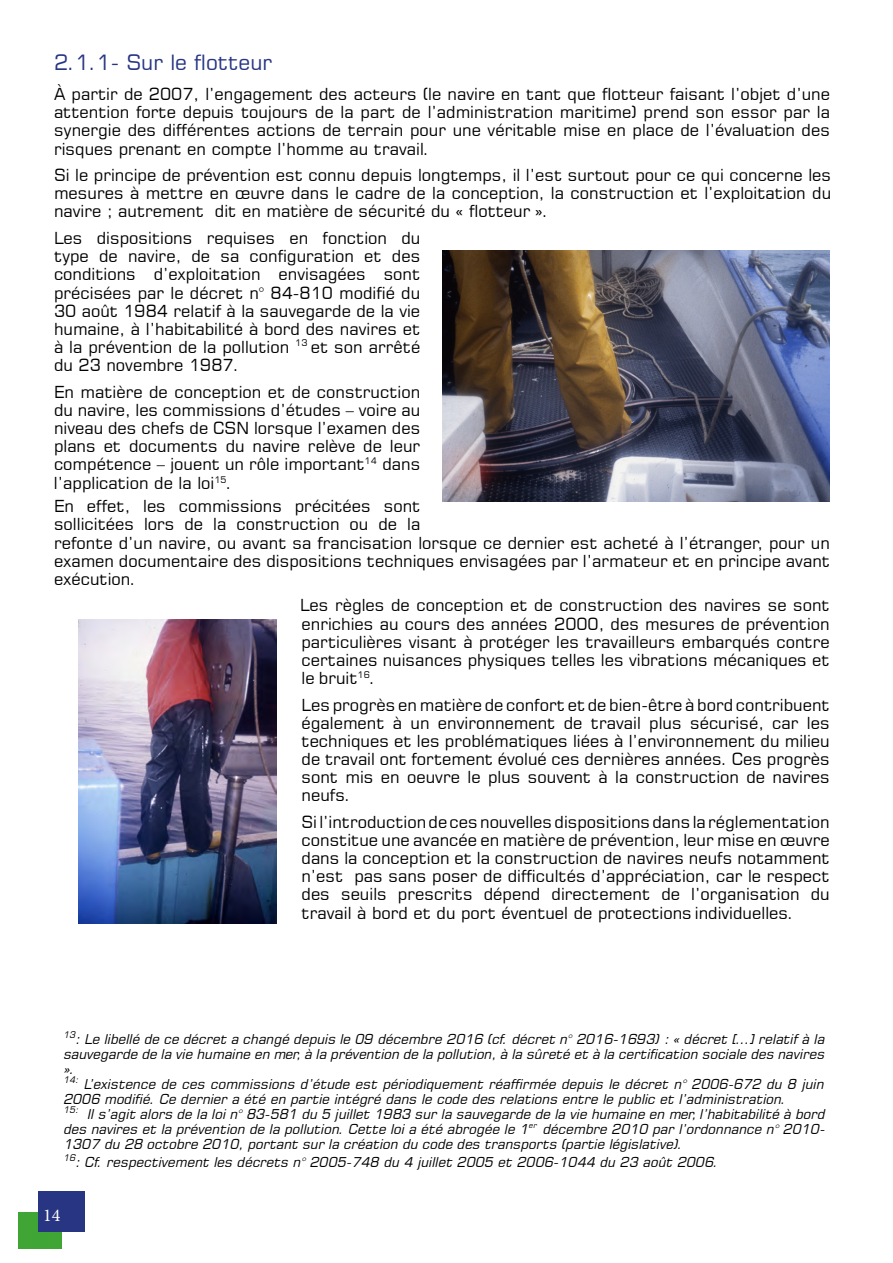
<style>
.page{position:relative;width:893px;height:1263px;background:#fff}
.page>*{position:absolute;margin:0;border:0;box-sizing:border-box;transform-origin:0 0}
.t1{font:21px "Square 721 BT";color:#283583}
.t2{font:18px "Minion Pro";color:#fff}
.t3{font:16.5px/18.1px "Square 721 BT";color:#000;text-align:justify}
.t4{font:italic 13.5px/14.9px "Square 721 BT";color:#000}
</style>
<div class="page">
<div style="left:19px;top:1212px;width:43px;height:37px;background:#3fa535"></div>
<div style="left:38px;top:1191px;width:46px;height:41px;background:#283583"></div>
<img style="left:442px;top:250px;width:387px;height:252px">
<img style="left:78px;top:619px;width:198px;height:304px">
<p class="t1" style="left:54px;top:49px;width:220px">2.1.1- Sur le flotteur</p>
<p class="t3" style="left:54px;top:85px;width:777px">À partir de 2007, l’engagement des acteurs (le navire en tant que flotteur faisant l’objet d’une attention forte depuis toujours de la part de l’administration maritime) prend son essor par la synergie des différentes actions de terrain pour une véritable mise en place de l’évaluation des risques prenant en compte l’homme au travail.</p>
<p class="t3" style="left:54px;top:166px;width:779px">Si le principe de prévention est connu depuis longtemps, il l’est surtout pour ce qui concerne les mesures à mettre en œuvre dans le cadre de la conception, la construction et l’exploitation du navire ; autrement dit en matière de sécurité du « flotteur ».</p>
<p class="t3" style="left:54px;top:229px;width:368px">Les dispositions requises en fonction du type de navire, de sa configuration et des conditions d’exploitation envisagées sont précisées par le décret n° 84-810 modifié du 30 août 1984 relatif à la sauvegarde de la vie humaine, à l’habitabilité à bord des navires et à la prévention de la pollution <sup>13</sup> et son arrêté du 23 novembre 1987.</p>
<p class="t3" style="left:54px;top:382px;width:368px">En matière de conception et de construction du navire, les commissions d’études – voire au niveau des chefs de CSN lorsque l’examen des plans et documents du navire relève de leur compétence – jouent un rôle important<sup>14</sup> dans l’application de la loi<sup>15</sup>.</p>
<p class="t3" style="left:54px;top:497px;width:777px;text-align:left">En effet, les commissions précitées sont<br>sollicitées lors de la construction ou de la<br>refonte d’un navire, ou avant sa francisation lorsque ce dernier est acheté à l’étranger, pour un examen documentaire des dispositions techniques envisagées par l’armateur et en principe avant exécution.</p>
<p class="t3" style="left:300px;top:596px;width:531px">Les règles de conception et de construction des navires se sont enrichies au cours des années 2000, des mesures de prévention particulières visant à protéger les travailleurs embarqués contre certaines nuisances physiques telles les vibrations mécaniques et le bruit<sup>16</sup>.</p>
<p class="t3" style="left:302px;top:695px;width:530px">Les progrès en matière de confort et de bien-être à bord contribuent également à un environnement de travail plus sécurisé, car les techniques et les problématiques liées à l’environnement du milieu de travail ont fortement évolué ces dernières années. Ces progrès sont mis en oeuvre le plus souvent à la construction de navires neufs.</p>
<p class="t3" style="left:302px;top:812px;width:530px">Si l’introduction de ces nouvelles dispositions dans la réglementation constitue une avancée en matière de prévention, leur mise en œuvre dans la conception et la construction de navires neufs notamment n’est pas sans poser de difficultés d’appréciation, car le respect des seuils prescrits dépend directement de l’organisation du travail à bord et du port éventuel de protections individuelles.</p>
<p class="t4" style="left:63px;top:1032px;width:767px"><sup>13</sup>:Le libellé de ce décret a changé depuis le 09 décembre 2016 (cf.décret n° 2016-1693) :« décret […] relatifà la sauvegarde de la vie humaine en mer,à la prévention de la pollution,à la sûreté et à la certification sociale des navires ».<br><sup>14:</sup> L’existence de ces commissions d’étude est périodiquement réaffirmée depuis le décret n° 2006-672 du 8 juin 2006 modifié. Ce dernier a été en partie intégré dans le code des relations entre le public et l’administration.<br><sup>15:</sup> Ils’agit alors de la loin°83-581 du 5 juillet 1983 surla sauvegarde de la vie humaine en mer,l’habitabilité à bord des navires et la prévention de la pollution. Cette loi a été abrogée le 1<sup>er</sup> décembre 2010 par l’ordonnance n° 2010- 1307 du 28 octobre 2010, portant surla création du code des transports (partie législative).</p>
<p class="t4" style="left:63px;top:1154px;width:660px"><sup>16</sup>: Cf. respectivement les décrets n° 2005-748 du 4 juillet 2005 et 2006-1044 du 23 août 2006.</p>
<p class="t2" style="left:43px;top:1203px;width:19px">14</p>
</div>
